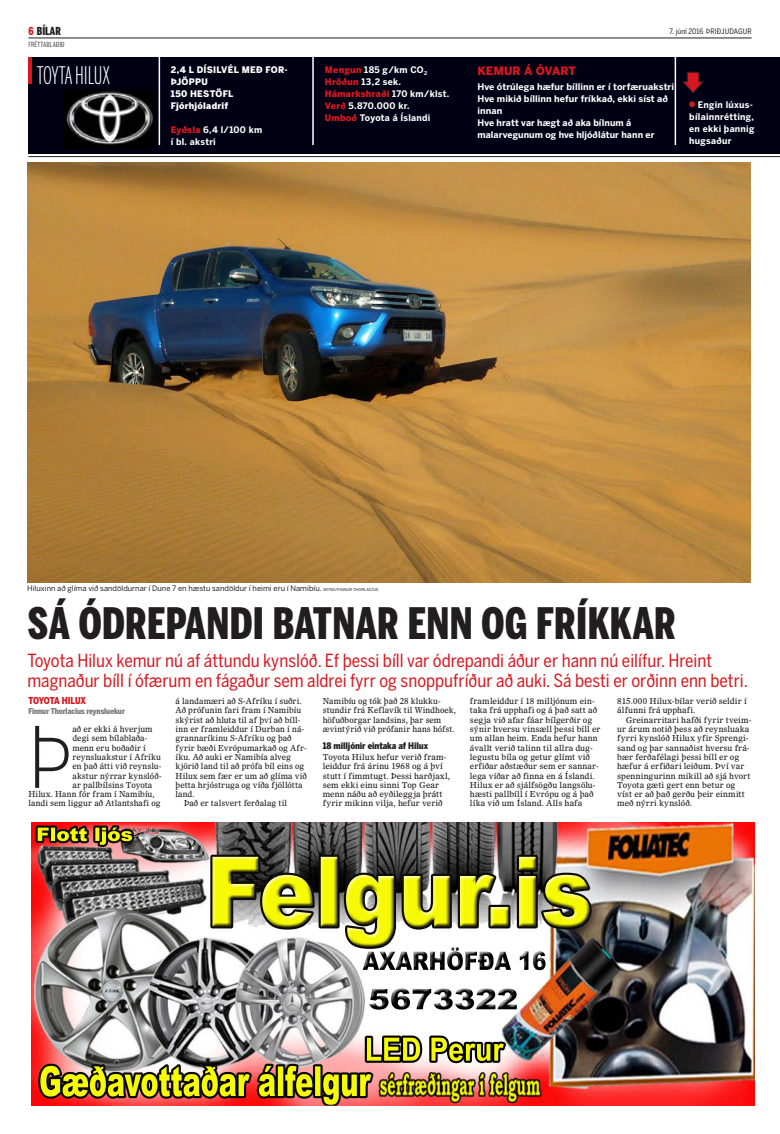
<style>
.page{position:relative;width:780px;height:1134px;background:#fff}
.page>*{position:absolute;margin:0;border:0;box-sizing:border-box;transform-origin:0 0}
.t1{font:300 83.7px "Benton Sans Cond";color:#221e1f}
.t2{font:900 43px "Benton Sans Comp";letter-spacing:.01em;color:#221e1f}
.t3{font:300 24px "Benton Sans Extra Comp";letter-spacing:-.01em;color:#fff}
.t4{font:18px/20px "Benton Sans Cond";color:#d71820}
.t5{font:900 11.5px "Benton Sans";letter-spacing:-.005em;color:#d71820}
.t6{font:900 11px "Benton Sans Comp";color:#221e1f}
.t7{font:900 9.5px "Benton Sans Cond";letter-spacing:-.01em;color:#d71820;scale:.95 1}
.t8{font:700 9px/12px "Benton Sans";letter-spacing:.03em;color:#fff}
.t9{font:700 9px/12px "Benton Sans";letter-spacing:.01em;color:#fff}
.t10{font:900 9px/12px "Benton Sans";letter-spacing:.03em;color:#fff}
.t11{font:900 9px "Benton Sans Cond";letter-spacing:-.01em;color:#221e1f}
.t12{font:8.3px/9.3px "Olympian LT Std";letter-spacing:.005em;color:#221e1f}
.t13{font:8.3px/9.3px "Olympian LT Std";letter-spacing:.005em;color:#221e1f;scale:.95 1}
.t14{font:900 8px "Benton Sans Cond";letter-spacing:-.01em;color:#77787b;scale:.95 1}
.t15{font:7.5px "Benton Sans";color:#221e1f}
.t16{font:7.5px "Benton Sans Cond";letter-spacing:.015em;color:#221e1f}
.t17{font:7px "Benton Sans Comp";letter-spacing:.02em;color:#221e1f}
.s1{color:#d71820}
.s2{font-weight:900;color:#d71820}
.s3{font-size:4px}
</style>
<div class="page">
<div style="left:28px;top:58px;width:752px;height:96px;background:#000015"></div>
<svg style="left:682px;top:72px;width:22px;height:21px"></svg>
<hr style="left:312px;top:53px;width:2px;height:92px;background:#fff">
<hr style="left:159px;top:53px;width:1px;height:92px;background:#fff">
<hr style="left:674px;top:52px;width:2px;height:93px;background:#fff">
<hr style="left:28px;top:58px;width:4px;height:26px;background:#d71820">
<hr style="left:28px;top:156px;width:752px;height:1px;background:#221e1f">
<img style="left:65px;top:89px;width:90px;height:60px">
<img style="left:27px;top:163px;width:723px;height:419px">
<img style="left:31px;top:822px;width:723px;height:283px">
<img style="left:257px;top:1064px;width:116px;height:41px">
<img style="left:210px;top:855px;width:381px;height:94px">
<img style="left:365px;top:1035px;width:141px;height:28px">
<img style="left:36px;top:825px;width:98px;height:22px">
<hr style="left:28px;top:38px;width:723px;height:1px;background:#221e1f">
<h3 class="t6" style="left:28px;top:24px;width:34px"><span class="s1">6</span> BÍLAR</h3>
<p class="t17" style="left:28px;top:41px;width:38px">FRÉTTABLAÐIÐ</p>
<p class="t16" style="left:669px;top:27px;width:84px">7. júní 2016 ÞRIÐJUDAGUR</p>
<h3 class="t3" style="left:37px;top:61px;width:75px">TOYTA HILUX</h3>
<h3 class="t5" style="left:477px;top:64px;width:100px">kemur á óvart</h3>
<p class="t9" style="left:477px;top:80px;width:198px">Hve ótrúlega hæfur bíllinn er í torfæruakstri Hve mikið bíllinn hefur fríkkað, ekki síst að innan<br>Hve hratt var hægt að aka bílnum á malarvegunum og hve hljóðlátur hann er</p>
<p class="t10" style="left:171px;top:63px;width:118px">2,4 l dísilvél með for&shy;þjöppu<br>150 hestöfl<br>Fjórhjóladrif</p>
<p class="t8" style="left:171px;top:123px;width:93px"><span class="s2">Eyðsla</span> 6,4 l/100 km í bl. akstri</p>
<p class="t8" style="left:325px;top:63px;width:126px"><span class="s2">Mengun</span> 185 g/km CO<sub>2<br></sub><span class="s2">Hröðun</span> 13,2 sek.<br><span class="s2">Hámarkshraði</span> 170 km/klst.<br><span class="s2">Verð</span> 5.870.000 kr.<br><span class="s2">Umboð</span> Toyota á Íslandi</p>
<p class="t8" style="left:689px;top:98px;width:67px"><span class="s1">●</span> Engin lúxus&shy;bílainnrétting, en ekki þannig hugsaður</p>
<p class="t15" style="left:27px;top:583px;width:353px">Hiluxinn að glíma við sandöldurnar í Dune 7 en hæstu sandöldur í heimi eru í Namibíu. <span class="s3">mynd/finn ur thorlacius</span></p>
<h2 class="t2" style="left:27px;top:598px;width:650px">SÁ ÓDREPANDI BATNAR ENN OG FRÍKKAR</h2>
<h3 class="t4" style="left:27px;top:650px;width:722px">Toyota Hilux kemur nú af áttundu kynslóð. Ef þessi bíll var ódrepandi áður er hann nú eilífur. Hreint magnaður bíll í ófærum en fágaður sem aldrei fyrr og snoppufríður að auki. Sá besti er orðinn enn betri.</h3>
<p class="t7" style="left:28px;top:695px;width:62px">toyota hilux</p>
<p class="t14" style="left:28px;top:706px;width:103px">Finnur Thorlacius reynsluekur</p>
<h1 class="t1" style="left:28px;top:709px;width:46px">Þ</h1>
<p class="t12" style="left:72px;top:724px;width:82px">að er ekki á hverjum</p>
<p class="t13" style="left:72px;top:733px;width:80px">degi sem bílablaða-</p>
<p class="t13" style="left:72px;top:743px;width:79px">menn eru boðaðir í</p>
<p class="t13" style="left:72px;top:752px;width:95px">reynsluakstur í Afríku</p>
<p class="t13" style="left:72px;top:761px;width:95px">en það átti við reynslu-</p>
<p class="t13" style="left:72px;top:771px;width:95px">akstur nýrrar kynslóð-</p>
<p class="t13" style="left:72px;top:780px;width:85px">ar pallbílsins Toyota</p>
<p class="t13" style="left:28px;top:789px;width:134px">Hilux. Hann fór fram í Namibíu,</p>
<p class="t13" style="left:28px;top:799px;width:141px">landi sem liggur að Atlantshafi og</p>
<p class="t13" style="left:175px;top:696px;width:134px">á landamæri að S-Afríku í suðri.</p>
<p class="t13" style="left:175px;top:706px;width:134px">Að prófunin fari fram í Namibíu</p>
<p class="t13" style="left:175px;top:715px;width:133px">skýrist að hluta til af því að bíll-</p>
<p class="t13" style="left:175px;top:724px;width:137px">inn er framleiddur í Durban í ná-</p>
<p class="t13" style="left:175px;top:733px;width:124px">grannaríkinu S-Afríku og það</p>
<p class="t13" style="left:175px;top:743px;width:140px">fyrir bæði Evrópumarkað og Afr-</p>
<p class="t13" style="left:175px;top:752px;width:123px">íku. Að auki er Namibía alveg</p>
<p class="t13" style="left:175px;top:761px;width:137px">kjörið land til að prófa bíl eins og</p>
<p class="t13" style="left:175px;top:771px;width:140px">Hilux sem fær er um að glíma við</p>
<p class="t13" style="left:175px;top:780px;width:135px">þetta hrjóstruga og víða fjöllótta</p>
<p class="t13" style="left:175px;top:789px;width:22px">land.</p>
<p class="t13" style="left:184px;top:799px;width:110px">Það er talsvert ferðalag til</p>
<p class="t13" style="left:323px;top:696px;width:142px">Namibíu og tók það 28 klukku&shy;stundir frá Keflavík til Windhoek, höfuðborgar landsins, þar sem ævintýrið við prófanir hans hófst.</p>
<p class="t11" style="left:323px;top:740px;width:107px">18 milljónir eintaka af Hilux</p>
<p class="t12" style="left:323px;top:752px;width:129px">Toyota Hilux hefur verið fram&shy;leiddur frá árinu 1968 og á því stutt í fimmtugt. Þessi harðjaxl, sem ekki einu sinni Top Gear menn náðu að eyðileggja þrátt fyrir mikinn vilja, hefur verið</p>
<p class="t12" style="left:470px;top:696px;width:132px">framleiddur í 18 milljónum ein&shy;taka frá upphafi og á það satt að segja við afar fáar bílgerðir og sýnir hversu vinsæll þessi bíll er um allan heim. Enda hefur hann ávallt verið talinn til allra dug&shy;legustu bíla og getur glímt við erfiðar aðstæður sem er sannar&shy;lega víðar að finna en á Íslandi.<br>Hilux er að sjálfsögðu langsölu&shy;hæsti pallbíll í Evrópu og á það líka við um Ísland. Alls hafa</p>
<p class="t12" style="left:617px;top:696px;width:131px">815.000 Hilux-bílar verið seldir í álfunni frá upphafi.</p>
<p class="t12" style="left:617px;top:715px;width:136px;text-indent:9px">Greinarritari hafði fyrir tveim&shy;ur árum notið þess að reynsluaka fyrri kynslóð Hilux yfir Sprengi&shy;sand og þar sannaðist hversu frá&shy;bær ferðafélagi þessi bíll er og hæfur á erfiðari leiðum. Því var spenningurinn mikill að sjá hvort<br>Toyota gæti gert enn betur og víst er að það gerðu þeir einmitt með nýrri kynslóð.</p>
</div>
